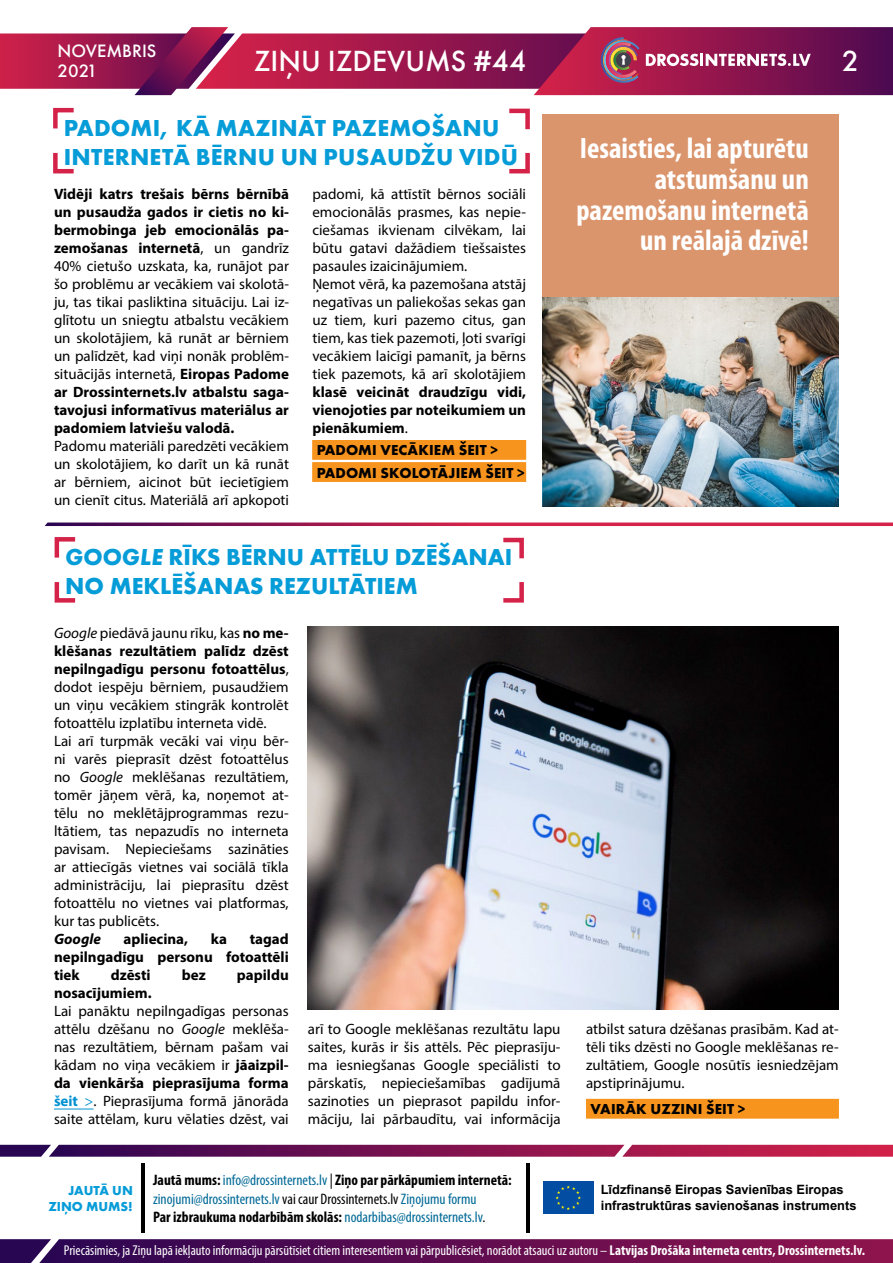
<style>
.page{position:relative;width:893px;height:1263px;background:#fff}
.page>*{position:absolute;margin:0;border:0;box-sizing:border-box;transform-origin:0 0}
.t1{font:500 30.3px "Futura PT";color:#fff}
.t2{font:700 condensed 29.55px/30.6px "Myriad Pro";color:#fff;text-align:right}
.t3{font:700 24px/28.8px "Futura PT";color:#069cd8}
.t4{font:500 18.6px/19.5px "Futura PT";color:#fff}
.t5{font:condensed 15.15px/18.3px "Myriad Pro";color:#006996}
.t6{font:15px/18px "Myriad Pro";color:#000;text-align:justify}
.t7{font:700 15px/18px "Myriad Pro";color:#000;text-align:justify}
.t8{font:700 15px/22.2px "Futura PT";letter-spacing:.01em;color:#000}
.t9{font:italic 700 15px "Myriad Pro";color:#000}
.t10{font:condensed 14.25px "Myriad Pro";color:#fff}
.t11{font:700 13.5px/16.2px "Futura PT";color:#069cd8;text-align:right}
.t12{font:700 12.9px/15.5px "Arial";color:#000}
.s1{font-weight:700}
.s2{font-weight:400}
.s3{font-style:italic}
.s4{font-weight:700;color:#0091d3}
.s5{color:#0091d3}
.s6{font-weight:700;color:#000}
.s7{color:#000}
</style>
<div class="page">
<div style="left:543px;top:1181px;width:50px;height:33px;background:#034ea2"></div>
<svg style="left:555px;top:1185px;width:26px;height:25px"></svg>
<svg style="left:0;top:1239px;width:893px;height:24px;background:#5f1052"></svg>
<svg style="left:0;top:27px;width:893px;height:68px;background:#a43765"></svg>
<svg style="left:0;top:1145px;width:893px;height:12px;background:#831c55"></svg>
<hr style="left:141px;top:1163px;width:4px;height:69px;background:#000">
<hr style="left:526px;top:1163px;width:3px;height:69px;background:#000">
<svg style="left:45px;top:522px;width:848px;height:4px;background:#b63963"></svg>
<svg style="left:54px;top:537px;width:22px;height:21px"></svg>
<svg style="left:54px;top:582px;width:22px;height:21px"></svg>
<svg style="left:503px;top:582px;width:21px;height:21px"></svg>
<svg style="left:503px;top:537px;width:21px;height:22px"></svg>
<hr style="left:54px;top:1109px;width:39px;height:1px;background:#0091d3">
<svg style="left:53px;top:107px;width:21px;height:22px"></svg>
<svg style="left:53px;top:152px;width:21px;height:22px"></svg>
<svg style="left:509px;top:152px;width:21px;height:22px"></svg>
<svg style="left:509px;top:108px;width:21px;height:22px"></svg>
<div style="left:312px;top:440px;width:214px;height:20px;background:#f8a644"></div>
<div style="left:312px;top:440px;width:214px;height:19px;background:#f7941e"></div>
<div style="left:312px;top:462px;width:214px;height:20px;background:#f7941e"></div>
<div style="left:586px;top:1099px;width:253px;height:19px;background:#f7941e"></div>
<div style="left:543px;top:115px;width:296px;height:183px;background:#db956d"></div>
<img style="left:543px;top:298px;width:296px;height:208px">
<img style="left:308px;top:627px;width:531px;height:383px">
<p class="t4" style="left:58px;top:41px;width:100px">NOVEMBRIS<br>2021</p>
<h1 class="t1" style="left:254px;top:42px;width:274px">ZIŅU IZDEVUMS #44</h1>
<h1 class="t1" style="left:842px;top:42px;width:19px">2</h1>
<h3 class="t3" style="left:64px;top:113px;width:456px">PADOMI, KĀ MAZINĀT PAZEMOŠANU<br>INTERNETĀ BĒRNU UN PUSAUDŽU VIDŪ</h3>
<p class="t6" style="left:54px;top:185px;width:237px"><span class="s1">Vidēji katrs trešais bērns bērnībā un pusaudža gados ir cietis no ki&shy;bermobinga jeb emocionālās pa&shy;zemošanas internetā</span>, un gandrīz 40% cietušo uzskata, ka, runājot par šo problēmu ar vecākiem vai skolotā&shy;ju, tas tikai pasliktina situāciju. Lai iz&shy;glītotu un sniegtu atbalstu vecākiem un skolotājiem, kā runāt ar bērniem un palīdzēt, kad viņi nonāk problēm&shy;situācijās internetā, <span class="s1">Eiropas Padome ar Drossinternets.lv atbalstu saga&shy;tavojusi informatīvus materiālus ar padomiem latviešu valodā.</span></p>
<p class="t6" style="left:54px;top:437px;width:237px">Padomu materiāli paredzēti vecākiem un skolotājiem, ko darīt un kā runāt ar bērniem, aicinot būt iecietīgiem un cienīt citus. Materiālā arī apkopoti</p>
<p class="t6" style="left:312px;top:185px;width:215px;text-align:left">padomi, kā attīstīt bērnos sociāli emocionālās prasmes, kas nepie&shy;ciešamas ikvienam cilvēkam, lai būtu gatavi dažādiem tiešsaistes pasaules izaicinājumiem.<br>Ņemot vērā, ka pazemošana atstāj negatīvas un paliekošas sekas gan uz tiem, kuri pazemo citus, gan tiem, kas tiek pazemoti, ļoti svarīgi vecākiem laicīgi pamanīt, ja bērns tiek pazemots, kā arī skolotājiem</p>
<p class="t7" style="left:312px;top:383px;width:215px">klasē veicināt draudzīgu vidi, vienojoties par noteikumiem un pienākumiem<span class="s2">.</span></p>
<p class="t8" style="left:317px;top:439px;width:209px">PADOMI VECĀKIEM ŠEIT &gt;<br>PADOMI SKOLOTĀJIEM ŠEIT &gt;</p>
<h2 class="t2" style="left:576px;top:133px;width:234px">Iesaisties, lai apturētu atstumšanu un pazemošanu internetā un reālajā dzīvē!</h2>
<h3 class="t3" style="left:65px;top:542px;width:449px"><span class="s3">GOOGLE</span> RĪKS BĒRNU ATTĒLU DZĒŠANAI<br>NO MEKLĒŠANAS REZULTĀTIEM</h3>
<p class="t6" style="left:54px;top:624px;width:236px;text-align:left"><span class="s3">Google</span> piedāvā jaunu rīku, kas <span class="s1">no me&shy;klēšanas rezultātiem palīdz dzēst nepilngadīgu personu fotoattēlus</span>, dodot iespēju bērniem, pusaudžiem un viņu vecākiem stingrāk kontrolēt fotoattēlu izplatību interneta vidē.<br>Lai arī turpmāk vecāki vai viņu bēr&shy;ni varēs pieprasīt dzēst fotoattēlus no <span class="s3">Google</span> meklēšanas rezultātiem, tomēr jāņem vērā, ka, noņemot at&shy;tēlu no meklētājprogrammas rezu&shy;ltātiem, tas nepazudīs no interneta pavisam. Nepieciešams sazināties ar attiecīgās vietnes vai sociālā tīkla administrāciju, lai pieprasītu dzēst fotoattēlu no vietnes vai platformas, kur tas publicēts.</p>
<p class="t9" style="left:54px;top:929px;width:48px">Google</p>
<p class="t7" style="left:124px;top:929px;width:66px">apliecina,</p>
<p class="t7" style="left:211px;top:929px;width:18px">ka</p>
<p class="t7" style="left:54px;top:929px;width:236px;text-indent:196px">tagad nepilngadīgu personu fotoattēli tiek</p>
<p class="t7" style="left:111px;top:965px;width:41px">dzēsti</p>
<p class="t7" style="left:182px;top:965px;width:25px">bez</p>
<p class="t7" style="left:237px;top:965px;width:53px">papildu</p>
<p class="t7" style="left:54px;top:983px;width:99px">nosacījumiem.</p>
<p class="t6" style="left:54px;top:1002px;width:236px">Lai panāktu nepilngadīgas personas attēlu dzēšanu no <span class="s3">Google</span> meklēša&shy;nas rezultātiem, bērnam pašam vai kādam no viņa vecākiem ir <span class="s1">jāaizpil&shy;da vienkārša pieprasījuma forma </span><span class="s4">šeit</span> <span class="s5">&gt;</span>. Pieprasījuma formā jānorāda saite attēlam, kuru vēlaties dzēst, vai</p>
<p class="t6" style="left:308px;top:1019px;width:254px">arī to Google meklēšanas rezultātu lapu saites, kurās ir šis attēls. Pēc pieprasīju&shy;ma iesniegšanas Google speciālisti to pārskatīs, nepieciešamības gadījumā sazinoties un pieprasot papildu infor&shy;māciju, lai pārbaudītu, vai informācija</p>
<p class="t6" style="left:586px;top:1019px;width:254px">atbilst satura dzēšanas prasībām. Kad at&shy;tēli tiks dzēsti no Google meklēšanas re&shy;zultātiem, Google nosūtīs iesniedzējam apstiprinājumu.</p>
<p class="t8" style="left:590px;top:1098px;width:156px">VAIRĀK UZZINI ŠEIT &gt;</p>
<p class="t5" style="left:153px;top:1171px;width:360px"><span class="s6">Jautā mums:</span> info@drossinternets.lv <span class="s7">|</span> <span class="s6">Ziņo par pārkāpumiem internetā: </span>zinojumi@drossinternets.lv <span class="s7">vai caur Drossinternets.lv</span> Ziņojumu formu<br><span class="s6">Par izbraukuma nodarbībām skolās:</span> nodarbibas@drossinternets.lv<span class="s7">.</span></p>
<p class="t11" style="left:48px;top:1182px;width:86px">JAUTĀ UN<br>ZIŅO MUMS!</p>
<p class="t10" style="left:64px;top:1242px;width:803px">Priecāsimies, ja Ziņu lapā iekļauto informāciju pārsūtīsiet citiem interesentiem vai pārpublicēsiet, norādot atsauci uz autoru – <span class="s1">Latvijas Drošāka interneta centrs, Drossinternets.lv.</span></p>
<p class="t12" style="left:601px;top:1182px;width:257px">Līdzfinansē Eiropas Savienības Eiropas infrastruktūras savienošanas instruments</p>
</div>
